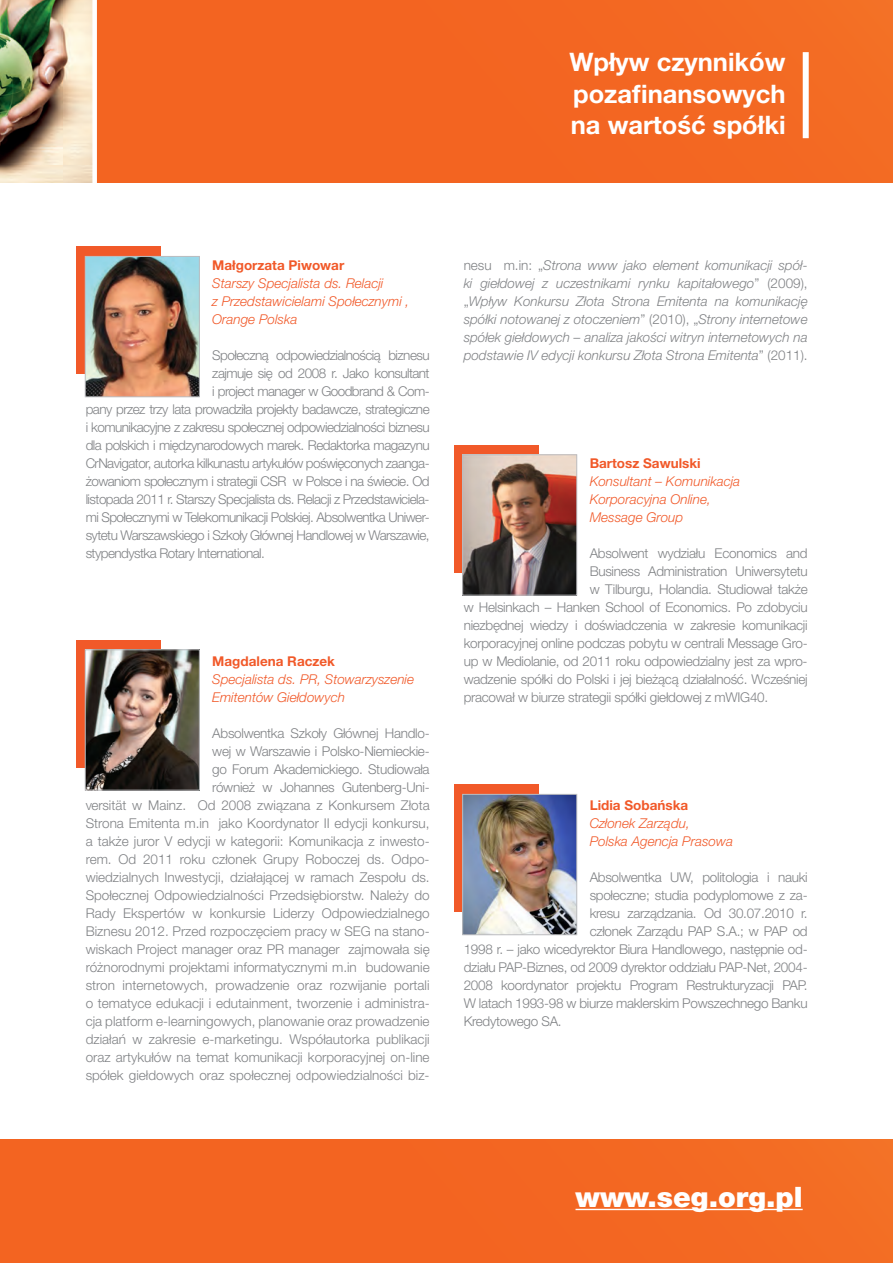
<style>
.page{position:relative;width:893px;height:1263px;background:#fff}
.page>*{position:absolute;margin:0;border:0;box-sizing:border-box;transform-origin:0 0}
.t1{font:900 28.2px "Helvetica Neue LT Pro";color:#fff}
.t2{font:700 25.5px/31.5px "Helvetica Neue LT Pro";color:#fff;text-align:justify}
.t3{font:300 13.5px/18px "Helvetica Neue LT Pro";color:#808285;text-align:right}
.t4{font:300 13.5px "Helvetica Neue LT Pro";letter-spacing:-.02em;color:#808285}
.t5{font:300 13.5px "Helvetica Neue LT Pro";letter-spacing:-.04em;color:#808285}
.t6{font:italic 300 13.5px/18px "Helvetica Neue LT Pro";color:#808285;text-align:justify}
.t7{font:italic 300 13.5px/18px "Helvetica Neue LT Pro";color:#f15929}
.t8{font:700 13.5px "Helvetica Neue LT Pro";color:#f15929}
.s1{font-style:normal}
</style>
<div class="page">
<div style="left:0;top:0;width:893px;height:182px;background:#f36421"></div>
<div style="left:803px;top:52px;width:6px;height:86px;background:#fff"></div>
<img style="left:0;top:0;width:97px;height:183px">
<div style="left:0;top:1140px;width:893px;height:123px;background:#f36421"></div>
<hr style="left:575px;top:1209px;width:228px;height:1px;background:#fff">
<div style="left:454px;top:445px;width:85px;height:127px;background:#f15929"></div>
<img style="left:464px;top:457px;width:111px;height:136px">
<div style="left:462px;top:455px;width:115px;height:140px;border:1px solid #bcbdc0"></div>
<div style="left:454px;top:784px;width:85px;height:128px;background:#f15929"></div>
<img style="left:464px;top:796px;width:111px;height:137px">
<div style="left:462px;top:794px;width:115px;height:141px;border:1px solid #bcbdc0"></div>
<div style="left:77px;top:640px;width:84px;height:127px;background:#f15929"></div>
<img style="left:87px;top:652px;width:111px;height:136px">
<div style="left:85px;top:650px;width:115px;height:140px;border:1px solid #bcbdc0"></div>
<div style="left:77px;top:247px;width:84px;height:127px;background:#f15929"></div>
<img style="left:87px;top:258px;width:111px;height:137px">
<div style="left:85px;top:256px;width:115px;height:141px;border:1px solid #bcbdc0"></div>
<h2 class="t2" style="left:569px;top:46px;width:218px">Wpływ czynników pozafinansowych na wartość spółki</h2>
<p class="t8" style="left:212px;top:257px;width:133px">Małgorzata Piwowar</p>
<p class="t7" style="left:212px;top:274px;width:199px">Starszy Specjalista ds. Relacji<br>z Przedstawicielami Społecznymi ,<br>Orange Polska</p>
<p class="t5" style="left:212px;top:347px;width:219px">Społeczną odpowiedzialnością biznesu</p>
<p class="t5" style="left:212px;top:365px;width:219px">zajmuje się od 2008 r. Jako konsultant</p>
<p class="t5" style="left:212px;top:383px;width:219px">i project manager w Goodbrand &amp; Com-</p>
<p class="t5" style="left:86px;top:401px;width:345px">pany przez trzy lata prowadziła projekty badawcze, strategiczne</p>
<p class="t5" style="left:86px;top:419px;width:345px">i komunikacyjne z zakresu społecznej odpowiedzialności biznesu</p>
<p class="t5" style="left:86px;top:437px;width:345px">dla polskich i międzynarodowych marek. Redaktorka magazynu</p>
<p class="t5" style="left:86px;top:455px;width:345px">CrNavigator, autorka kilkunastu artykułów poświęconych zaanga-</p>
<p class="t5" style="left:86px;top:473px;width:345px">żowaniom społecznym i strategii CSR w Polsce i na świecie. Od</p>
<p class="t5" style="left:86px;top:491px;width:345px">listopada 2011 r. Starszy Specjalista ds. Relacji z Przedstawiciela-</p>
<p class="t5" style="left:86px;top:509px;width:345px">mi Społecznymi w Telekomunikacji Polskiej. Absolwentka Uniwer-</p>
<p class="t5" style="left:86px;top:527px;width:345px">sytetu Warszawskiego i Szkoły Głównej Handlowej w Warszawie,</p>
<p class="t5" style="left:86px;top:545px;width:181px">stypendystka Rotary International.</p>
<p class="t8" style="left:212px;top:653px;width:124px">Magdalena Raczek</p>
<p class="t7" style="left:212px;top:670px;width:203px">Specjalista ds. PR, Stowarzyszenie<br>Emitentów Giełdowych</p>
<p class="t3" style="left:86px;top:724px;width:346px">Absolwentka Szkoły Głównej Handlo-<br>wej w Warszawie i Polsko-Niemieckie-<br>go Forum Akademickiego. Studiowała<br>również w Johannes Gutenberg-Uni-<br>versität w Mainz. Od 2008 związana z Konkursem Złota Strona Emitenta m.in jako Koordynator II edycji konkursu, a także juror V edycji w kategorii: Komunikacja z inwesto&shy;rem. Od 2011 roku członek Grupy Roboczej ds. Odpo&shy;wiedzialnych Inwestycji, działającej w ramach Zespołu ds.<br>Społecznej Odpowiedzialności Przedsiębiorstw. Należy do Rady Ekspertów w konkursie Liderzy Odpowiedzialnego Biznesu 2012. Przed rozpoczęciem pracy w SEG na stano&shy;wiskach Project manager oraz PR manager zajmowała się różnorodnymi projektami informatycznymi m.in budowanie stron internetowych, prowadzenie oraz rozwijanie portali o tematyce edukacji i edutainment, tworzenie i administra&shy;cja platform e-learningowych, planowanie oraz prowadzenie działań w zakresie e-marketingu. Współautorka publikacji oraz artykułów na temat komunikacji korporacyjnej on-line spółek giełdowych oraz społecznej odpowiedzialności biz-</p>
<p class="t6" style="left:464px;top:256px;width:345px"><span class="s1">nesu m.in: „</span>Strona www jako element komunikacji spół&shy;ki giełdowej z uczestnikami rynku kapitałowego<span class="s1">” (2009), „</span>Wpływ Konkursu Złota Strona Emitenta na komunikację spółki notowanej z otoczeniem<span class="s1">” (2010), „</span>Strony internetowe spółek giełdowych – analiza jakości witryn internetowych na podstawie IV edycji konkursu Złota Strona Emitenta<span class="s1">” (2011).</span></p>
<p class="t8" style="left:590px;top:455px;width:112px">Bartosz Sawulski</p>
<p class="t7" style="left:590px;top:472px;width:152px">Konsultant – Komunikacja<br>Korporacyjna Online,<br>Message Group</p>
<p class="t4" style="left:590px;top:545px;width:219px">Absolwent wydziału Economics and</p>
<p class="t4" style="left:590px;top:563px;width:219px">Business Administration Uniwersytetu</p>
<p class="t4" style="left:590px;top:581px;width:219px">w Tilburgu, Holandia. Studiował także</p>
<p class="t4" style="left:464px;top:599px;width:345px">w Helsinkach – Hanken School of Economics. Po zdobyciu</p>
<p class="t4" style="left:464px;top:617px;width:345px">niezbędnej wiedzy i doświadczenia w zakresie komunikacji</p>
<p class="t4" style="left:464px;top:635px;width:345px">korporacyjnej online podczas pobytu w centrali Message Gro-</p>
<p class="t4" style="left:464px;top:653px;width:345px">up w Mediolanie, od 2011 roku odpowiedzialny jest za wpro-</p>
<p class="t4" style="left:464px;top:671px;width:345px">wadzenie spółki do Polski i jej bieżącą działalność. Wcześniej</p>
<p class="t4" style="left:464px;top:689px;width:306px">pracował w biurze strategii spółki giełdowej z mWIG40.</p>
<p class="t8" style="left:590px;top:797px;width:100px">Lidia Sobańska</p>
<p class="t7" style="left:590px;top:814px;width:145px">Członek Zarządu,<br>Polska Agencja Prasowa</p>
<p class="t4" style="left:590px;top:869px;width:219px">Absolwentka UW, politologia i nauki</p>
<p class="t4" style="left:590px;top:887px;width:219px">społeczne; studia podyplomowe z za-</p>
<p class="t4" style="left:590px;top:905px;width:219px">kresu zarządzania. Od 30.07.2010 r.</p>
<p class="t4" style="left:590px;top:923px;width:219px">członek Zarządu PAP S.A.; w PAP od</p>
<p class="t4" style="left:464px;top:941px;width:345px">1998 r. – jako wicedyrektor Biura Handlowego, następnie od-</p>
<p class="t4" style="left:464px;top:959px;width:345px">działu PAP-Biznes, od 2009 dyrektor oddziału PAP-Net, 2004-</p>
<p class="t4" style="left:464px;top:977px;width:345px">2008 koordynator projektu Program Restrukturyzacji PAP.</p>
<p class="t4" style="left:464px;top:995px;width:345px">W latach 1993-98 w biurze maklerskim Powszechnego Banku</p>
<p class="t4" style="left:464px;top:1013px;width:100px">Kredytowego SA.</p>
<h1 class="t1" style="left:575px;top:1180px;width:229px">www.seg.org.pl</h1>
</div>
